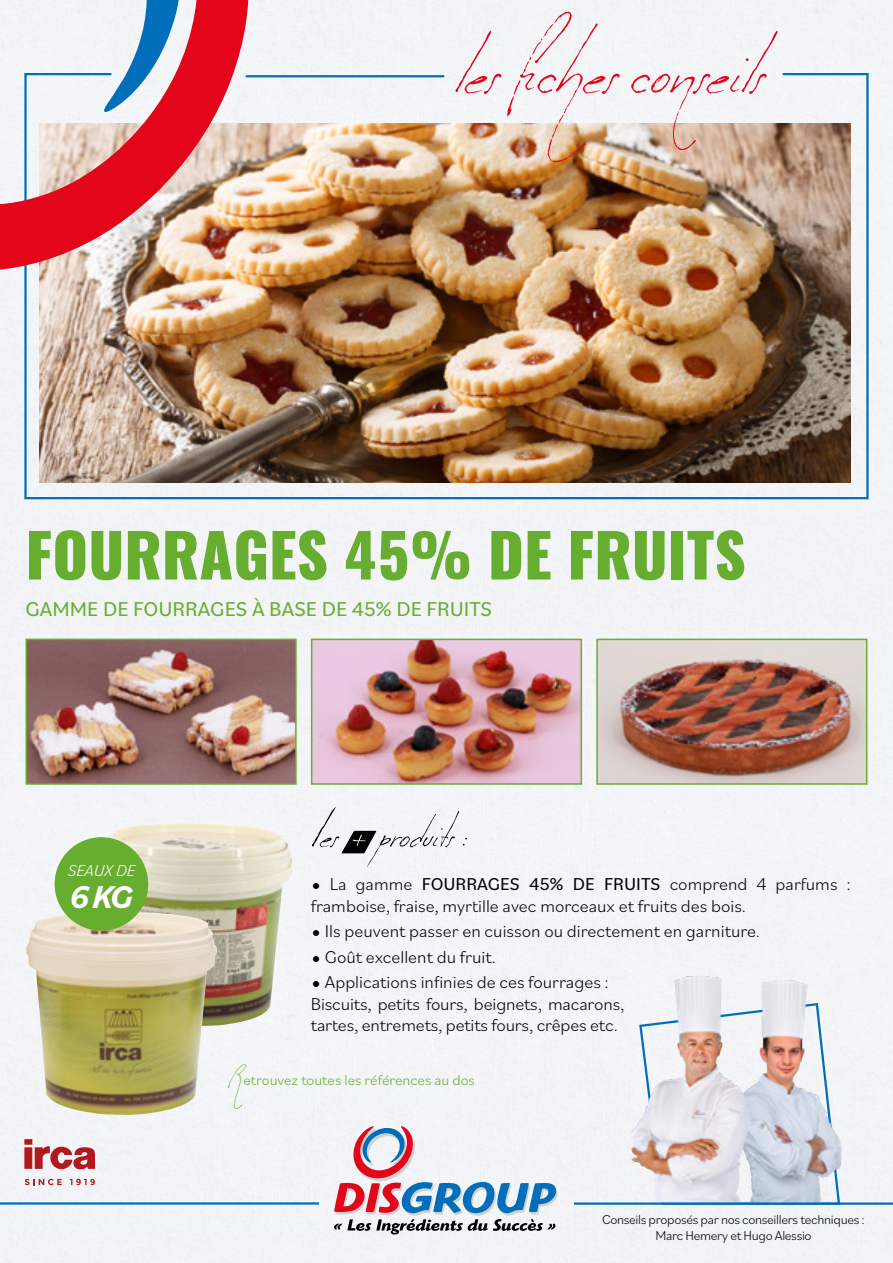
<style>
.page{position:relative;width:893px;height:1263px;background:#f3f4f7}
.page>*{position:absolute;margin:0;border:0;box-sizing:border-box;transform-origin:0 0}
.t1{font:67.5px "Milonguita";color:#e3051a}
.t2{font:800 60px "Oswald";color:#67ad2f}
.t3{font:italic 700 33px "Bilo";color:#fff}
.t4{font:21px "Bilo";color:#67ad2f}
.t5{font:300 18px/21.6px "Bilo";color:#000}
.t6{font:italic 300 16.5px "Bilo";color:#fff}
.t7{font:300 15px "Bilo";color:#67ad2f}
.t8{font:300 13.5px/16.2px "Bilo";letter-spacing:-.025em;color:#000;text-align:center}
.s1{font-size:28.5px}
.s2{font-weight:400}
.s3{font-family:"Milonguita";font-weight:400;font-size:25.5px}
</style>
<div class="page">
<svg style="left:334px;top:1126px;width:223px;height:108px"></svg>
<img style="left:630px;top:976px;width:212px;height:226px">
<hr style="left:0;top:1202px;width:319px;height:2px;background:#006eb8">
<img style="left:23px;top:72px;width:847px;height:428px">
<hr style="left:247px;top:75px;width:196px;height:2px;background:#006eb8">
<img style="left:29px;top:642px;width:265px;height:140px">
<div style="left:26px;top:639px;width:271px;height:146px;border:2px solid #67ad2f"></div>
<img style="left:314px;top:642px;width:265px;height:140px">
<div style="left:311px;top:639px;width:271px;height:146px;border:2px solid #67ad2f"></div>
<img style="left:599px;top:642px;width:265px;height:140px">
<div style="left:596px;top:639px;width:271px;height:146px;border:2px solid #67ad2f"></div>
<svg style="left:312px;top:803px;width:155px;height:65px"></svg>
<svg style="left:0;top:0;width:258px;height:280px"></svg>
<hr style="left:574px;top:1202px;width:319px;height:3px;background:#006eb8">
<img style="left:101px;top:823px;width:192px;height:203px">
<img style="left:26px;top:912px;width:191px;height:203px">
<div style="left:55px;top:837px;width:93px;height:94px;background:#67ad2f;border-radius:50%"></div>
<svg style="left:24px;top:1139px;width:71px;height:30px"></svg>
<svg style="left:25px;top:1179px;width:37px;height:6px"></svg>
<svg style="left:70px;top:1179px;width:25px;height:6px"></svg>
<h1 class="t1" style="left:455px;top:29px;width:309px">les fiches conseils</h1>
<h2 class="t2" style="left:26px;top:513px;width:722px">FOURRAGES 45% DE FRUITS</h2>
<p class="t4" style="left:26px;top:595px;width:468px">GAMME DE FOURRAGES À BASE DE 45% DE FRUITS</p>
<p class="t6" style="left:68px;top:859px;width:69px">SEAUX DE</p>
<h3 class="t3" style="left:70px;top:874px;width:65px">6 KG</h3>
<p class="t5" style="left:311px;top:872px;width:541px"><span class="s1">•</span> La gamme <span class="s2">FOURRAGES 45% DE FRUITS</span> comprend 4 parfums : framboise, fraise, myrtille avec morceaux et fruits des bois.</p>
<p class="t5" style="left:311px;top:919px;width:451px"><span class="s1">•</span> Ils peuvent passer en cuisson ou directement en garniture.</p>
<p class="t5" style="left:311px;top:945px;width:187px"><span class="s1">•</span> Goût excellent du fruit.</p>
<p class="t5" style="left:311px;top:970px;width:315px"><span class="s1">•</span> Applications infinies de ces fourrages :<br>Biscuits, petits fours, beignets, macarons, tartes, entremets, petits fours, crêpes etc.</p>
<p class="t7" style="left:228px;top:1069px;width:248px"><span class="s3">R</span>etrouvez toutes les références au dos</p>
<p class="t8" style="left:602px;top:1211px;width:264px">Conseils proposés par nos conseillers techniques :<br>Marc Hemery et Hugo Alessio</p>
</div>
